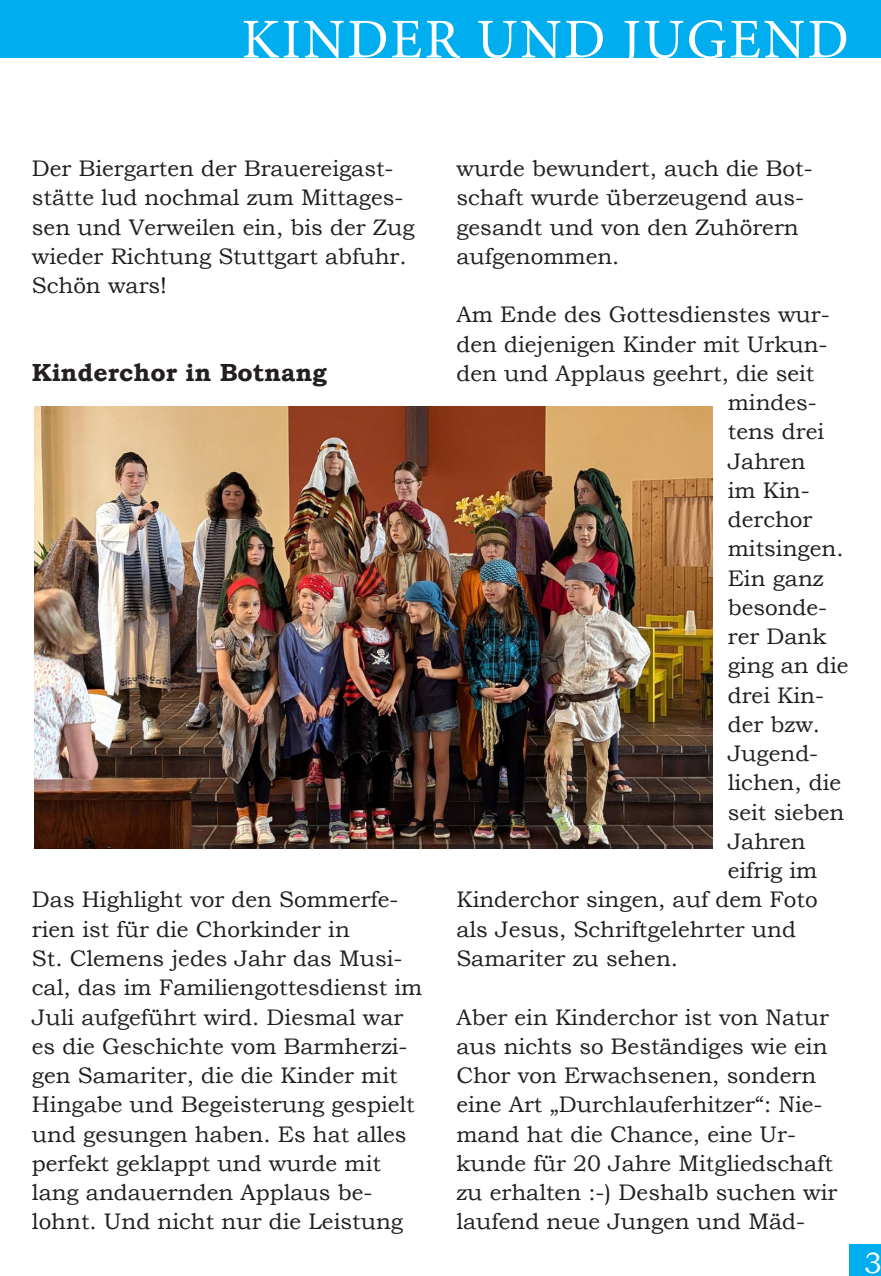
<style>
.page{position:relative;width:881px;height:1276px;background:#fff}
.page>*{position:absolute;margin:0;border:0;box-sizing:border-box;transform-origin:0 0}
.t1{font:56.25px "Minion Pro";letter-spacing:.04em;color:#fff}
.t2{font:29.25px "Bookman Old Style";color:#fff}
.Fließtext{font:700 24.75px "Bookman Old Style";color:#231f20}
.Fließtext-2{font:22.5px/29.2px "Bookman Old Style";color:#231f20}
</style>
<div class="page">
<div style="left:848px;top:1244px;width:32px;height:32px;background:#00aeef"></div>
<div style="left:0;top:0;width:880px;height:57px;background:#00aeef"></div>
<img style="left:34px;top:406px;width:678px;height:443px">
<h1 class="t1" style="left:241px;top:2px;width:608px">KINDER UND JUGEND</h1>
<p class="Fließtext-2" style="left:32px;top:154px;width:384px">Der Biergarten der Brauereigast&shy;stätte lud nochmal zum Mittages&shy;sen und Verweilen ein, bis der Zug wieder Richtung Stuttgart abfuhr.<br>Schön wars!</p>
<p class="Fließtext" style="left:32px;top:354px;width:296px">Kinderchor in Botnang</p>
<p class="Fließtext-2" style="left:32px;top:885px;width:368px">Das Highlight vor den Sommerfe&shy;rien ist für die Chorkinder in</p>
<p class="Fließtext-2" style="left:32px;top:943px;width:392px">St. Clemens jedes Jahr das Musi&shy;cal, das im Familiengottesdienst im<br>Juli aufgeführt wird. Diesmal war es die Geschichte vom Barmherzi&shy;gen Samariter, die die Kinder mit<br>Hingabe und Begeisterung gespielt und gesungen haben. Es hat alles perfekt geklappt und wurde mit lang andauernden Applaus be&shy;lohnt. Und nicht nur die Leistung</p>
<p class="Fließtext-2" style="left:456px;top:154px;width:357px">wurde bewundert, auch die Bot&shy;schaft wurde überzeugend aus&shy;gesandt und von den Zuhörern aufgenommen.</p>
<p class="Fließtext-2" style="left:456px;top:300px;width:375px">Am Ende des Gottesdienstes wur-</p>
<p class="Fließtext-2" style="left:456px;top:329px;width:372px">den diejenigen Kinder mit Urkun-</p>
<p class="Fließtext-2" style="left:456px;top:358px;width:359px">den und Applaus geehrt, die seit</p>
<p class="Fließtext-2" style="left:727px;top:388px;width:91px">mindes-</p>
<p class="Fließtext-2" style="left:727px;top:417px;width:98px">tens drei</p>
<p class="Fließtext-2" style="left:727px;top:446px;width:79px">Jahren</p>
<p class="Fließtext-2" style="left:727px;top:475px;width:83px">im Kin-</p>
<p class="Fließtext-2" style="left:727px;top:505px;width:86px">derchor</p>
<p class="Fließtext-2" style="left:727px;top:534px;width:117px">mitsingen.</p>
<p class="Fließtext-2" style="left:727px;top:563px;width:97px">Ein ganz</p>
<p class="Fließtext-2" style="left:727px;top:592px;width:101px">besonde-</p>
<p class="Fließtext-2" style="left:727px;top:622px;width:100px">rer Dank</p>
<p class="Fließtext-2" style="left:727px;top:651px;width:122px">ging an die</p>
<p class="Fließtext-2" style="left:727px;top:680px;width:98px">drei Kin-</p>
<p class="Fließtext-2" style="left:727px;top:709px;width:94px">der bzw.</p>
<p class="Fließtext-2" style="left:727px;top:739px;width:92px">Jugend-</p>
<p class="Fließtext-2" style="left:727px;top:768px;width:115px">lichen, die</p>
<p class="Fließtext-2" style="left:727px;top:797px;width:118px">seit sieben</p>
<p class="Fließtext-2" style="left:727px;top:826px;width:79px">Jahren</p>
<p class="Fließtext-2" style="left:727px;top:856px;width:91px">eifrig im</p>
<p class="Fließtext-2" style="left:456px;top:885px;width:362px">Kinderchor singen, auf dem Foto</p>
<p class="Fließtext-2" style="left:456px;top:914px;width:341px">als Jesus, Schriftgelehrter und</p>
<p class="Fließtext-2" style="left:456px;top:943px;width:223px">Samariter zu sehen.</p>
<p class="Fließtext-2" style="left:456px;top:1002px;width:382px">Aber ein Kinderchor ist von Natur aus nichts so Beständiges wie ein<br>Chor von Erwachsenen, sondern eine Art „Durchlauferhitzer“: Nie&shy;mand hat die Chance, eine Ur&shy;kunde für 20 Jahre Mitgliedschaft zu erhalten :-) Deshalb suchen wir laufend neue Jungen und Mäd-</p>
<h2 class="t2" style="left:863px;top:1244px;width:20px">3</h2>
</div>
